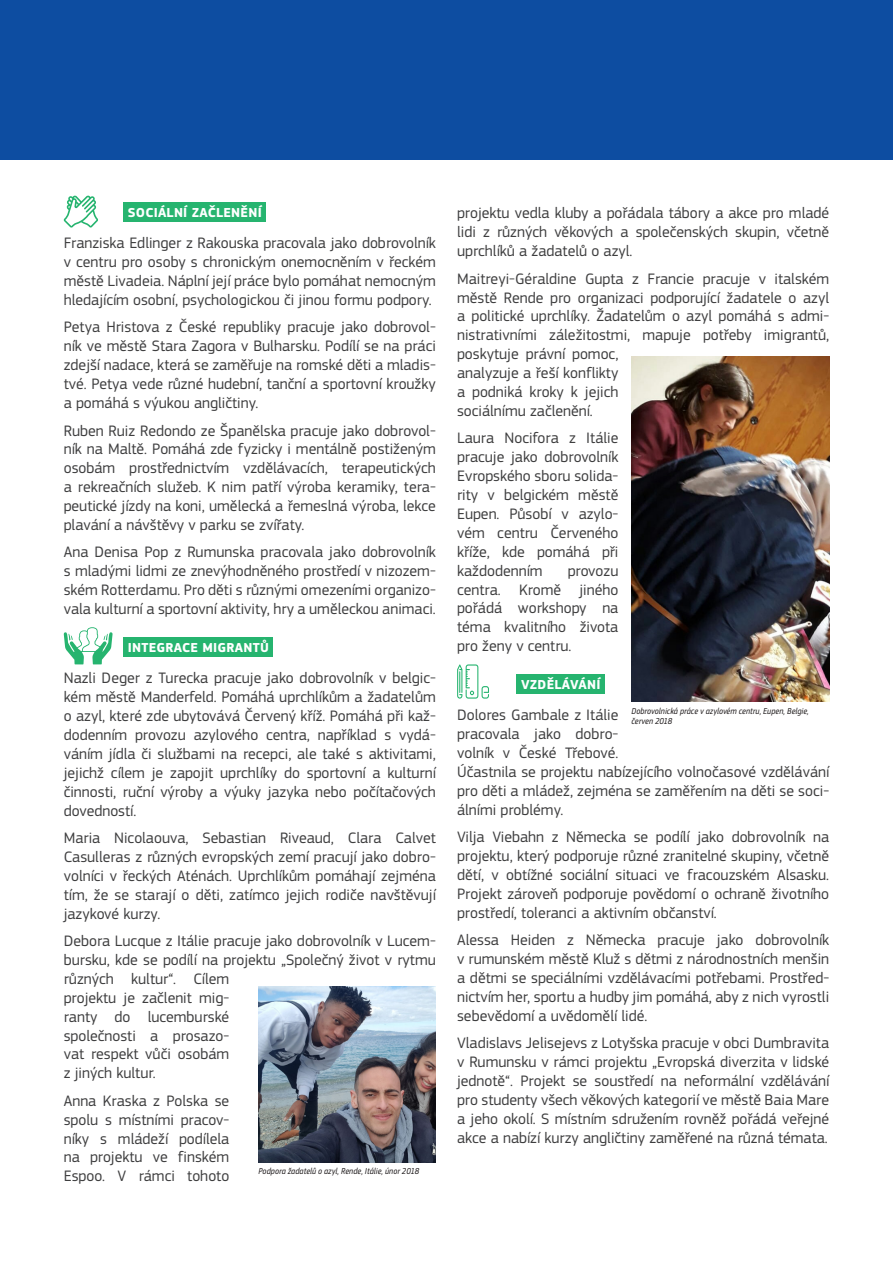
<style>
.page{position:relative;width:893px;height:1263px;background:#fff}
.page>*{position:absolute;margin:0;border:0;box-sizing:border-box;transform-origin:0 0}
.body{font:15.75px/18.9px "EC Square Sans Pro";color:#3e3e3f;text-align:justify}
.title_3_bis{font:700 13.5px "EC Square Sans Pro";letter-spacing:.02em;color:#fff}
.title_3_bis_break{font:700 13.5px "EC Square Sans Pro";letter-spacing:.02em;color:#fff}
.photo{font:italic 9px/10.8px "EC Square Sans Cond Pro";letter-spacing:.02em;color:#231f20}
</style>
<div class="page">
<div style="left:0;top:0;width:893px;height:160px;background:#0d4da1"></div>
<div style="left:123px;top:202px;width:143px;height:20px;background:#26b46f"></div>
<div style="left:123px;top:637px;width:150px;height:20px;background:#26b46f"></div>
<div style="left:517px;top:674px;width:88px;height:20px;background:#26b46f"></div>
<img style="left:258px;top:986px;width:178px;height:177px">
<img style="left:631px;top:357px;width:198px;height:344px">
<svg style="left:64px;top:195px;width:34px;height:33px"></svg>
<svg style="left:64px;top:627px;width:49px;height:37px"></svg>
<svg style="left:457px;top:664px;width:32px;height:35px"></svg>
<p class="title_3_bis_break" style="left:128px;top:204px;width:136px">SOCIÁLNÍ ZAČLENĚNÍ</p>
<p class="body" style="left:64px;top:234px;width:374px">Franziska Edlinger z Rakouska pracovala jako dobrovolník v centru pro osoby s chronickým onemocněním v řeckém městě Livadeia. Náplní její práce bylo pomáhat nemocným hledajícím osobní, psychologickou či jinou formu podpory.</p>
<p class="body" style="left:64px;top:318px;width:374px">Petya Hristova z České republiky pracuje jako dobrovol&shy;ník ve městě Stara Zagora v Bulharsku. Podílí se na práci zdejší nadace, která se zaměřuje na romské děti a mladis&shy;tvé. Petya vede různé hudební, tanční a sportovní kroužky a pomáhá s výukou angličtiny.</p>
<p class="body" style="left:64px;top:421px;width:374px">Ruben Ruiz Redondo ze Španělska pracuje jako dobrovol&shy;ník na Maltě. Pomáhá zde fyzicky i mentálně postiženým osobám prostřednictvím vzdělávacích, terapeutických a rekreačních služeb. K nim patří výroba keramiky, tera&shy;peutické jízdy na koni, umělecká a řemeslná výroba, lekce plavání a návštěvy v parku se zvířaty.</p>
<p class="body" style="left:64px;top:543px;width:374px">Ana Denisa Pop z Rumunska pracovala jako dobrovolník s mladými lidmi ze znevýhodněného prostředí v nizozem&shy;ském Rotterdamu. Pro děti s různými omezeními organizo&shy;vala kulturní a sportovní aktivity, hry a uměleckou animaci.</p>
<p class="title_3_bis" style="left:128px;top:639px;width:143px">INTEGRACE MIGRANTŮ</p>
<p class="body" style="left:64px;top:669px;width:374px">Nazli Deger z Turecka pracuje jako dobrovolník v belgic&shy;kém městě Manderfeld. Pomáhá uprchlíkům a žadatelům o azyl, které zde ubytovává Červený kříž. Pomáhá při kaž&shy;dodenním provozu azylového centra, například s vydá&shy;váním jídla či službami na recepci, ale také s aktivitami, jejichž cílem je zapojit uprchlíky do sportovní a kulturní činnosti, ruční výroby a výuky jazyka nebo počítačových dovedností.</p>
<p class="body" style="left:64px;top:828px;width:374px">Maria Nicolaouva, Sebastian Riveaud, Clara Calvet Casulleras z různých evropských zemí pracují jako dobro&shy;volníci v řeckých Aténách. Uprchlíkům pomáhají zejména tím, že se starají o děti, zatímco jejich rodiče navštěvují jazykové kurzy.</p>
<p class="body" style="left:64px;top:931px;width:374px;text-align:left">Debora Lucque z Itálie pracuje jako dobrovolník v Lucem&shy;bursku, kde se podílí na projektu „Společný život v rytmu různých kultur“. Cílem<br>projektu je začlenit mig-<br>ranty do lucemburské<br>společnosti a prosazo-<br>vat respekt vůči osobám<br>z jiných kultur.</p>
<p class="body" style="left:64px;top:1091px;width:167px">Anna Kraska z Polska se spolu s místními pracov&shy;níky s mládeží podílela na projektu ve finském Espoo. V rámci tohoto</p>
<p class="photo" style="left:259px;top:1166px;width:162px">Podpora žadatelů o azyl, Rende, Itálie, únor 2018</p>
<p class="body" style="left:457px;top:204px;width:374px">projektu vedla kluby a pořádala tábory a akce pro mladé lidi z různých věkových a společenských skupin, včetně uprchlíků a žadatelů o azyl.</p>
<p class="body" style="left:457px;top:269px;width:374px;text-align:left">Maitreyi-Géraldine Gupta z Francie pracuje v italském městě Rende pro organizaci podporující žadatele o azyl a politické uprchlíky. Žadatelům o azyl pomáhá s admi&shy;nistrativními záležitostmi, mapuje potřeby imigrantů, poskytuje právní pomoc,<br>analyzuje a řeší konflikty<br>a podniká kroky k jejich<br>sociálnímu začlenění.</p>
<p class="body" style="left:457px;top:429px;width:163px">Laura Nocifora z Itálie pracuje jako dobrovolník Evropského sboru solida&shy;rity v belgickém městě Eupen. Působí v azylo&shy;vém centru Červeného kříže, kde pomáhá při každodenním</p>
<p class="body" style="left:457px;top:561px;width:163px;text-indent:111px">provozu centra. Kromě jiného pořádá workshopy na téma kvalitního života pro ženy v centru.</p>
<p class="title_3_bis" style="left:521px;top:676px;width:81px">VZDĚLÁVÁNÍ</p>
<p class="body" style="left:457px;top:706px;width:374px;text-align:left">Dolores Gambale z Itálie<br>pracovala jako dobro-<br>volník v České Třebové.<br>Účastnila se projektu nabízejícího volnočasové vzdělávání pro děti a mládež, zejména se zaměřením na děti se soci&shy;álními problémy.</p>
<p class="body" style="left:457px;top:828px;width:374px">Vilja Viebahn z Německa se podílí jako dobrovolník na projektu, který podporuje různé zranitelné skupiny, včetně dětí, v obtížné sociální situaci ve fracouzském Alsasku.<br>Projekt zároveň podporuje povědomí o ochraně životního prostředí, toleranci a aktivním občanství.</p>
<p class="body" style="left:457px;top:931px;width:374px">Alessa Heiden z Německa pracuje jako dobrovolník v rumunském městě Kluž s dětmi z národnostních menšin a dětmi se speciálními vzdělávacími potřebami. Prostřed&shy;nictvím her, sportu a hudby jim pomáhá, aby z nich vyrostli sebevědomí a uvědomělí lidé.</p>
<p class="body" style="left:457px;top:1034px;width:374px">Vladislavs Jelisejevs z Lotyšska pracuje v obci Dumbravita v Rumunsku v rámci projektu „Evropská diverzita v lidské jednotě“. Projekt se soustředí na neformální vzdělávání pro studenty všech věkových kategorií ve městě Baia Mare a jeho okolí. S místním sdružením rovněž pořádá veřejné akce a nabízí kurzy angličtiny zaměřené na různá témata.</p>
<p class="photo" style="left:631px;top:705px;width:179px">Dobrovolnická práce v azylovém centru, Eupen, Belgie, červen 2018</p>
</div>
